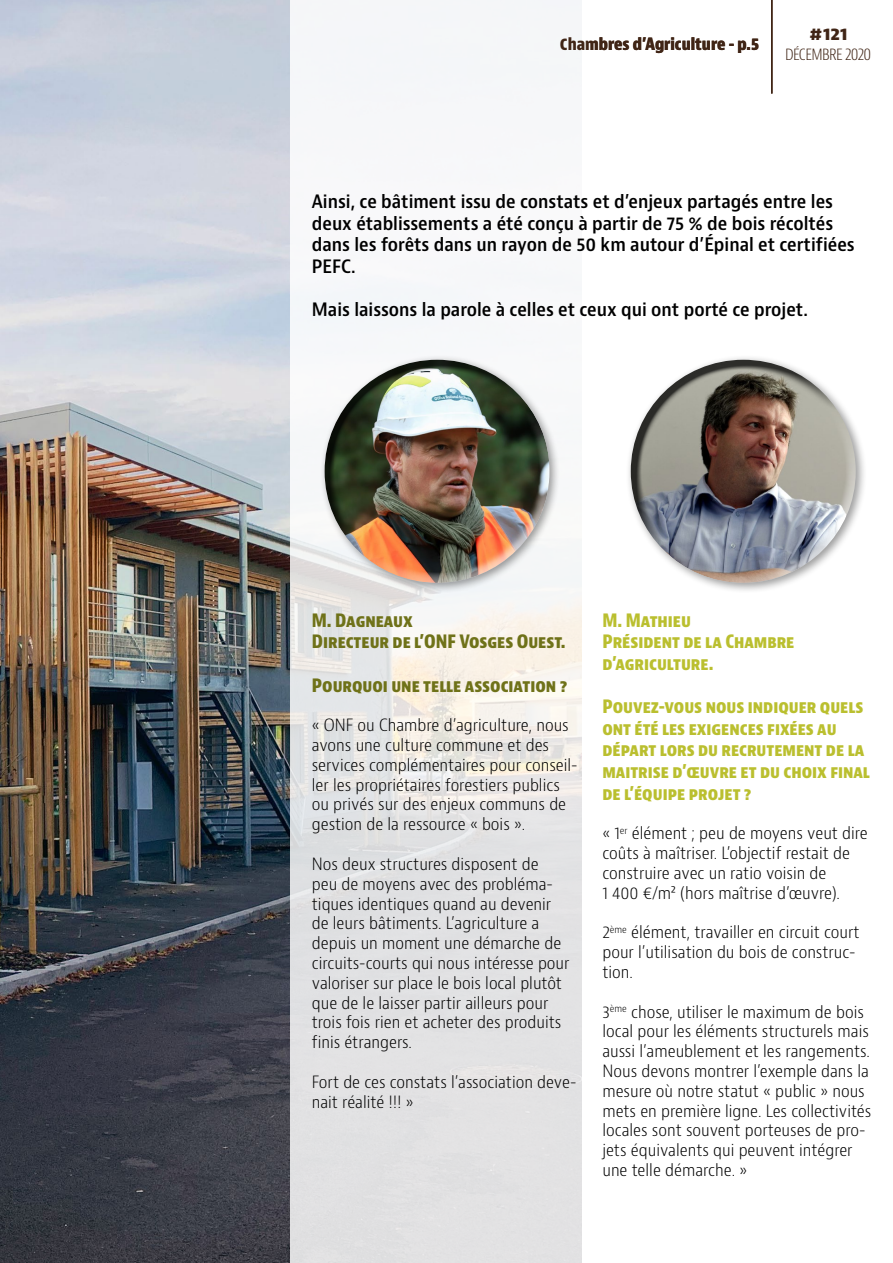
<style>
.page{position:relative;width:893px;height:1263px;background:#fff}
.page>*{position:absolute;margin:0;border:0;box-sizing:border-box;transform-origin:0 0}
.t1{font:600 condensed 18px/21.6px "Bernino Sans";color:#000}
.t2{font:700 condensed 18px/21.6px "Bernino Sans";color:#babf2f}
.t3{font:700 condensed 18px/21.6px "Bernino Sans";color:#6f7219}
.t4{font:300 condensed 16.5px/19.8px "Bernino Sans";color:#000}
.t5{font:700 condensed 16.5px "Bernino Sans";color:#402516}
.t6{font:300 condensed 16.5px "Bernino Sans";letter-spacing:-.04em;color:#402516}
.t7{font:800 16.5px "Bernino Sans";color:#402516}
</style>
<div class="page">
<img style="left:0;top:0;width:291px;height:1263px">
<svg style="left:291px;top:0;width:291px;height:1263px;fill:#e7e6e6"></svg>
<hr style="left:771px;top:0;width:1px;height:94px;background:#402516">
<div style="left:320px;top:355px;width:241px;height:239px;background:#000;opacity:.39"></div>
<img style="left:325px;top:360px;width:225px;height:223px">
<div style="left:345px;top:396px;width:215px;height:187px;background:#fff;opacity:.75"></div>
<div style="left:314px;top:349px;width:219px;height:204px;background:#000;opacity:.75"></div>
<div style="left:626px;top:355px;width:241px;height:239px;background:#000;opacity:.39"></div>
<img style="left:631px;top:360px;width:225px;height:223px">
<div style="left:652px;top:396px;width:215px;height:187px;background:#fff;opacity:.75"></div>
<div style="left:620px;top:349px;width:219px;height:204px;background:#000;opacity:.75"></div>
<p class="t5" style="left:560px;top:34px;width:201px">Chambres d’Agriculture - p.5</p>
<p class="t7" style="left:809px;top:23px;width:40px">#121</p>
<p class="t6" style="left:785px;top:44px;width:88px">DÉCEMBRE 2020</p>
<p class="t1" style="left:312px;top:191px;width:544px">Ainsi, ce bâtiment issu de constats et d’enjeux partagés entre les deux établissements a été conçu à partir de 75 % de bois récoltés dans les forêts dans un rayon de 50 km autour d’Épinal et certifiées PEFC.</p>
<p class="t1" style="left:312px;top:299px;width:497px">Mais laissons la parole à celles et ceux qui ont porté ce projet.</p>
<p class="t3" style="left:312px;top:610px;width:255px">M. Dagneaux<br>Directeur de l’ONF Vosges Ouest.</p>
<p class="t3" style="left:312px;top:675px;width:257px">Pourquoi une telle association ?</p>
<p class="t4" style="left:312px;top:716px;width:267px">« ONF ou Chambre d’agriculture, nous avons une culture commune et des services complémentaires pour conseil&shy;ler les propriétaires forestiers publics ou privés sur des enjeux communs de gestion de la ressource « bois ».</p>
<p class="t4" style="left:312px;top:854px;width:259px">Nos deux structures disposent de<br>peu de moyens avec des probléma&shy;tiques identiques quand au devenir de leurs bâtiments. L’agriculture a depuis un moment une démarche de circuits-courts qui nous intéresse pour valoriser sur place le bois local plutôt que de le laisser partir ailleurs pour trois fois rien et acheter des produits finis étrangers.</p>
<p class="t4" style="left:312px;top:1072px;width:266px">Fort de ces constats l’association deve&shy;nait réalité !!! »</p>
<p class="t2" style="left:602px;top:610px;width:194px">M. Mathieu<br>Président de la Chambre d’agriculture.</p>
<p class="t2" style="left:602px;top:696px;width:269px">Pouvez-vous nous indiquer quels ont été les exigences fixées au départ lors du recrutement de la maitrise d’œuvre et du choix final de l’équipe projet ?</p>
<p class="t4" style="left:602px;top:824px;width:267px">« 1<sup>er</sup> élément ; peu de moyens veut dire coûts à maîtriser. L’objectif restait de construire avec un ratio voisin de<br>1 400 €/m² (hors maîtrise d’œuvre).</p>
<p class="t4" style="left:602px;top:923px;width:259px">2<sup>ème</sup> élément, travailler en circuit court pour l’utilisation du bois de construc&shy;tion.</p>
<p class="t4" style="left:602px;top:1002px;width:270px">3<sup>ème</sup> chose, utiliser le maximum de bois local pour les éléments structurels mais aussi l’ameublement et les rangements.<br>Nous devons montrer l’exemple dans la mesure où notre statut « public » nous mets en première ligne. Les collectivités locales sont souvent porteuses de pro&shy;jets équivalents qui peuvent intégrer une telle démarche. »</p>
</div>
